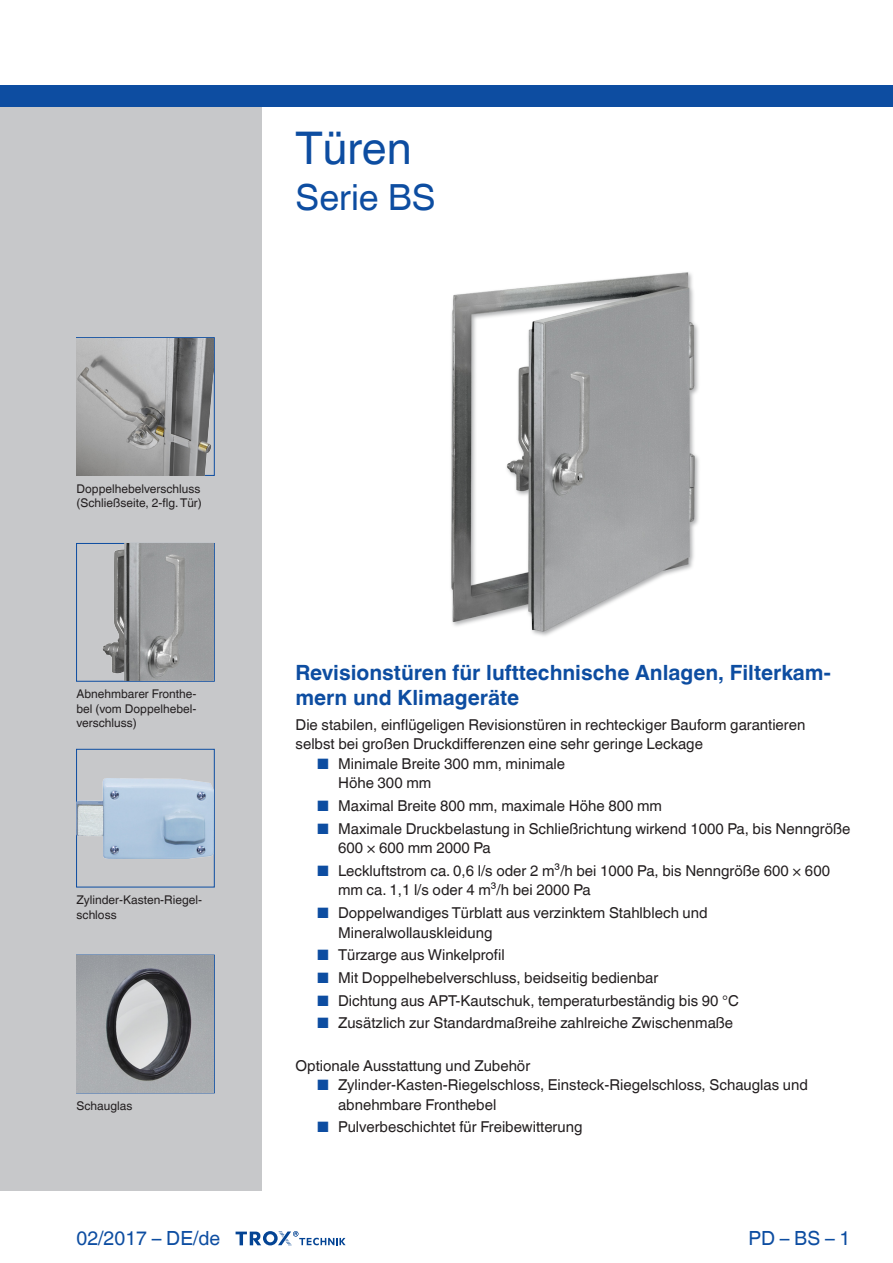
<style>
.page{position:relative;width:893px;height:1263px;background:#fff}
.page>*{position:absolute;margin:0;border:0;box-sizing:border-box;transform-origin:0 0}
.leaflet_head1{font:45px "TROX Helvetica";color:#0d4da1}
.Standard_oben_links{font:36px "TROX Helvetica";color:#0d4da1}
.leaflet_intro_descr{font:700 21px/25.5px "TROX Helvetica";color:#0d4da1}
.country{font:19.5px "TROX Helvetica";color:#0d4da1}
.pagina_li-re{font:19.5px "TROX Helvetica";color:#0d4da1}
.leaflet_intro_descr-2{font:15px/19.5px "TROX Helvetica";color:#231f20}
.leaflet_frontpage_pi{font:12px/14.4px "TROX Helvetica";color:#231f20}
.s1{color:#0d4da1}
</style>
<div class="page">
<div style="left:0;top:106px;width:261px;height:1084px;background:#c7c8ca"></div>
<div style="left:0;top:85px;width:893px;height:21px;background:#0d4da1"></div>
<div style="left:76px;top:337px;width:139px;height:139px;border:1px solid #0d4da1"></div>
<img style="left:77px;top:338px;width:137px;height:137px">
<div style="left:76px;top:543px;width:139px;height:139px;border:1px solid #0d4da1"></div>
<img style="left:77px;top:544px;width:137px;height:137px">
<div style="left:76px;top:749px;width:139px;height:138px;border:1px solid #0d4da1"></div>
<img style="left:77px;top:778px;width:137px;height:80px">
<div style="left:76px;top:955px;width:139px;height:138px;border:1px solid #0d4da1"></div>
<img style="left:77px;top:955px;width:137px;height:137px">
<svg style="left:236px;top:1231px;width:110px;height:15px"></svg>
<img style="left:451px;top:272px;width:248px;height:364px">
<p class="leaflet_head1" style="left:296px;top:122px;width:117px">Türen</p>
<p class="Standard_oben_links" style="left:296px;top:176px;width:142px">Serie BS</p>
<p class="leaflet_frontpage_pi" style="left:77px;top:481px;width:127px">Doppelhebelverschluss (Schließseite, 2-flg. Tür)</p>
<p class="leaflet_frontpage_pi" style="left:77px;top:687px;width:120px;text-align:justify">Abnehmbarer Fronthe&shy;bel (vom Doppelhebel&shy;verschluss)</p>
<p class="leaflet_frontpage_pi" style="left:77px;top:893px;width:126px">Zylinder-Kasten-Riegel&shy;schloss</p>
<p class="leaflet_frontpage_pi" style="left:77px;top:1099px;width:57px">Schauglas</p>
<p class="country" style="left:77px;top:1227px;width:145px">02/2017 – DE/de</p>
<p class="leaflet_intro_descr" style="left:296px;top:660px;width:537px">Revisionstüren für lufttechnische Anlagen, Filterkam&shy;mern und Klimageräte</p>
<p class="leaflet_intro_descr-2" style="left:296px;top:715px;width:511px">Die stabilen, einflügeligen Revisionstüren in rechteckiger Bauform garantieren selbst bei großen Druckdifferenzen eine sehr geringe Leckage</p>
<p class="leaflet_intro_descr-2" style="left:338px;top:754px;width:229px;text-indent:-21px"><span class="s1">■</span> Minimale Breite 300 mm, minimale<br>Höhe 300 mm</p>
<p class="leaflet_intro_descr-2" style="left:317px;top:796px;width:347px"><span class="s1">■</span> Maximal Breite 800 mm, maximale Höhe 800 mm</p>
<p class="leaflet_intro_descr-2" style="left:338px;top:819px;width:514px;text-indent:-21px"><span class="s1">■</span> Maximale Druckbelastung in Schließrichtung wirkend 1000 Pa, bis Nenngröße<br>600 × 600 mm 2000 Pa</p>
<p class="leaflet_intro_descr-2" style="left:338px;top:861px;width:493px;text-indent:-21px"><span class="s1">■</span> Leckluftstrom ca. 0,6 l/s oder 2 m³/h bei 1000 Pa, bis Nenngröße 600 × 600 mm ca. 1,1 l/s oder 4 m³/h bei 2000 Pa</p>
<p class="leaflet_intro_descr-2" style="left:338px;top:903px;width:371px;text-indent:-21px"><span class="s1">■</span> Doppelwandiges Türblatt aus verzinktem Stahlblech und<br>Mineralwollauskleidung</p>
<p class="leaflet_intro_descr-2" style="left:317px;top:945px;width:189px"><span class="s1">■</span> Türzarge aus Winkelprofil</p>
<p class="leaflet_intro_descr-2" style="left:317px;top:968px;width:343px"><span class="s1">■</span> Mit Doppelhebelverschluss, beidseitig bedienbar</p>
<p class="leaflet_intro_descr-2" style="left:317px;top:991px;width:424px"><span class="s1">■</span> Dichtung aus APT-Kautschuk, temperaturbeständig bis 90 °C</p>
<p class="leaflet_intro_descr-2" style="left:317px;top:1013px;width:418px"><span class="s1">■</span> Zusätzlich zur Standardmaßreihe zahlreiche Zwischenmaße</p>
<p class="leaflet_intro_descr-2" style="left:296px;top:1056px;width:236px">Optionale Ausstattung und Zubehör</p>
<p class="leaflet_intro_descr-2" style="left:338px;top:1075px;width:471px;text-indent:-21px"><span class="s1">■</span> Zylinder-Kasten-Riegelschloss, Einsteck-Riegelschloss, Schauglas und abnehmbare Fronthebel</p>
<p class="leaflet_intro_descr-2" style="left:317px;top:1117px;width:267px"><span class="s1">■</span> Pulverbeschichtet für Freibewitterung</p>
<p class="pagina_li-re" style="left:748px;top:1227px;width:104px">PD – BS – 1</p>
</div>
